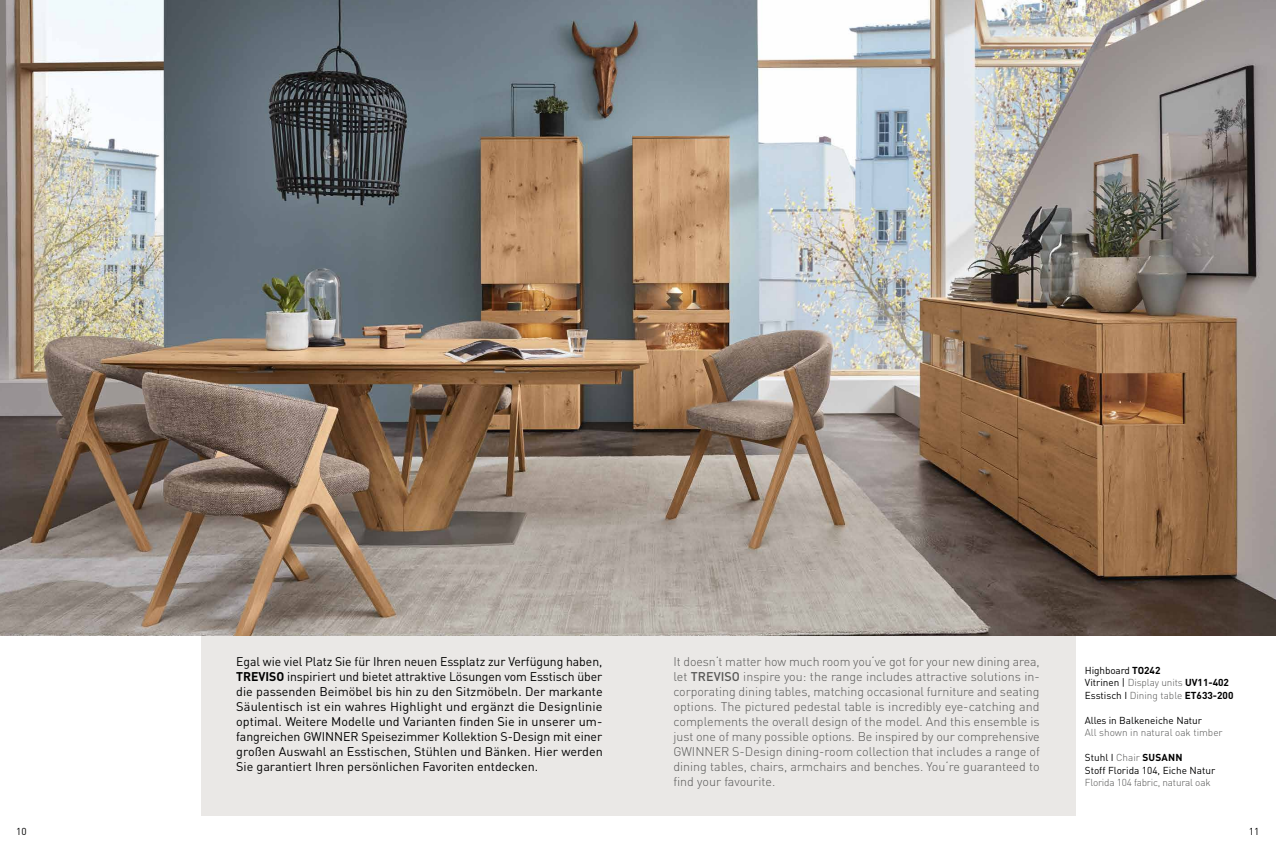
<style>
.page{position:relative;width:1276px;height:851px;background:#fff}
.page>*{position:absolute;margin:0;border:0;box-sizing:border-box;transform-origin:0 0}
.t1{font:300 12.5px/15px "DIN Pro";color:#575756;text-align:justify}
.t2{font:12.5px/15px "DIN Pro";color:#000;text-align:justify}
.t3{font:10px/12.5px "DIN Pro";color:#000}
.t4{font:300 10px "DIN Pro";letter-spacing:-.02em;color:#575756}
.t5{font:300 10px "DIN Pro";color:#575756}
.s1{font-weight:500}
.s2{font-weight:700}
.s3{font-weight:300;color:#575756}
</style>
<div class="page">
<div style="left:201px;top:626px;width:874px;height:189px;background:#eae8e6"></div>
<img style="left:0;top:0;width:1276px;height:635px">
<p class="t1" style="left:673px;top:652px;width:368px">It doesn‘t matter how much room you‘ve got for your new dining area, let <span class="s1">TREVISO</span> inspire you: the range includes attractive solutions in&shy;corporating dining tables, matching occasional furniture and seating options. The pictured pedestal table is incredibly eye-catching and complements the overall design of the model. And this ensemble is just one of many possible options. Be inspired by our comprehensive GWINNER S-Design dining-room collection that includes a range of dining tables, chairs, armchairs and benches. You‘re guaranteed to find your favourite.</p>
<p class="t2" style="left:236px;top:653px;width:368px">Egal wie viel Platz Sie für Ihren neuen Essplatz zur Verfügung haben, <span class="s2">TREVISO</span> inspiriert und bietet attraktive Lösungen vom Esstisch über die passenden Beimöbel bis hin zu den Sitzmöbeln. Der markante Säulentisch ist ein wahres Highlight und ergänzt die Designlinie optimal. Weitere Modelle und Varianten finden Sie in unserer um&shy;fangreichen GWINNER Speisezimmer Kollektion S-Design mit einer großen Auswahl an Esstischen, Stühlen und Bänken. Hier werden Sie garantiert Ihren persönlichen Favoriten entdecken.</p>
<p class="t3" style="left:1085px;top:663px;width:150px">Highboard <span class="s2">TO242<br></span>Vitrinen | <span class="s3">Display units</span> <span class="s2">UV11-402<br></span>Esstisch I <span class="s3">Dining table</span> <span class="s2">ET633-200</span></p>
<p class="t3" style="left:1085px;top:713px;width:119px">Alles in Balkeneiche Natur</p>
<p class="t5" style="left:1085px;top:724px;width:139px">All shown in natural oak timber</p>
<p class="t3" style="left:1085px;top:750px;width:132px">Stuhl I <span class="s3">Chair</span> <span class="s2">SUSANN<br></span>Stoff Florida 104, Eiche Natur</p>
<p class="t4" style="left:1085px;top:774px;width:127px">Florida 104 fabric, natural oak</p>
<p class="t3" style="left:16px;top:825px;width:12px">10</p>
<p class="t3" style="left:1248px;top:825px;width:12px">11</p>
</div>
